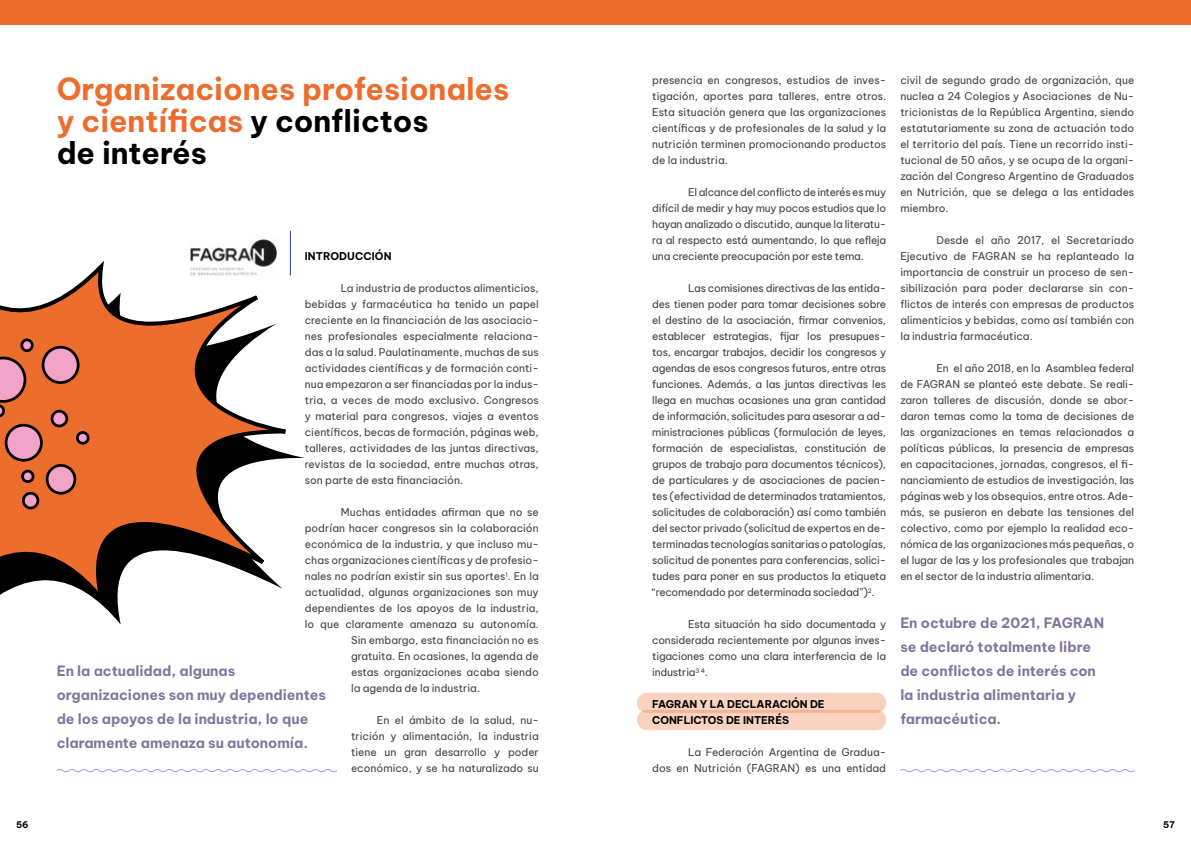
<style>
.page{position:relative;width:1191px;height:842px;background:#fff}
.page>*{position:absolute;margin:0;border:0;box-sizing:border-box;transform-origin:0 0}
.t1{font:700 30px/32px "Be Vietnam Pro";color:#ed6d2d}
.t2{font:700 14px/24px "Be Vietnam Pro";color:#82759e}
.t3{font:10.5px/16px "Be Vietnam Pro";color:#414042;text-align:justify}
.t4{font:700 10.5px/16px "Be Vietnam Pro";color:#000}
.t5{font:700 9px "Be Vietnam Pro";color:#000}
.s1{color:#000}
</style>
<div class="page">
<div style="left:637px;top:693px;width:249px;height:20px;background:#f9d3c0;border-radius:10px"></div>
<svg style="left:637px;top:710px;width:249px;height:20px;background:#f8ceb9"></svg>
<div style="left:0;top:0;width:1191px;height:24px;background:#ed6d2d"></div>
<hr style="left:290px;top:231px;width:1px;height:44px;background:#25408f">
<svg style="left:0;top:255px;width:305px;height:361px"></svg>
<svg style="left:0;top:337px;width:91px;height:174px;background:#d66d48"></svg>
<svg style="left:56px;top:769px;width:281px;height:4px"></svg>
<svg style="left:900px;top:769px;width:235px;height:4px"></svg>
<img style="left:189px;top:239px;width:89px;height:37px">
<h1 class="t1" style="left:57px;top:70px;width:454px">Organizaciones profesionales y científicas <span class="s1">y conflictos<br>de interés</span></h1>
<p class="t4" style="left:305px;top:247px;width:88px">INTRODUCCIÓN</p>
<p class="t3" style="left:305px;top:279px;width:235px;text-indent:36px">La industria de productos alimenticios, bebidas y farmacéutica ha tenido un papel creciente en la financiación de las asociacio&shy;nes profesionales especialmente relaciona&shy;das a la salud. Paulatinamente, muchas de sus actividades científicas y de formación conti&shy;nua empezaron a ser financiadas por la indus&shy;tria, a veces de modo exclusivo. Congresos y material para congresos, viajes a eventos científicos, becas de formación, páginas web, talleres, actividades de las juntas directivas, revistas de la sociedad, entre muchas otras, son parte de esta financiación.</p>
<p class="t3" style="left:341px;top:503px;width:199px">Muchas entidades afirman que no se</p>
<p class="t3" style="left:305px;top:519px;width:235px">podrían hacer congresos sin la colaboración</p>
<p class="t3" style="left:305px;top:535px;width:235px">económica de la industria, y que incluso mu-</p>
<p class="t3" style="left:305px;top:551px;width:235px">chas organizaciones científicas y de profesio-</p>
<p class="t3" style="left:305px;top:567px;width:235px">nales no podrían existir sin sus aportes<sup>1</sup>. En la</p>
<p class="t3" style="left:305px;top:583px;width:235px">actualidad, algunas organizaciones son muy</p>
<p class="t3" style="left:305px;top:599px;width:235px">dependientes de los apoyos de la industria,</p>
<p class="t3" style="left:305px;top:615px;width:235px">lo que claramente amenaza su autonomía.</p>
<p class="t3" style="left:351px;top:631px;width:189px">Sin embargo, esta financiación no es</p>
<p class="t3" style="left:351px;top:647px;width:189px">gratuita. En ocasiones, la agenda de</p>
<p class="t3" style="left:351px;top:663px;width:189px">estas organizaciones acaba siendo</p>
<p class="t3" style="left:351px;top:679px;width:130px">la agenda de la industria.</p>
<p class="t3" style="left:351px;top:711px;width:189px;text-indent:26px">En el ámbito de la salud, nu&shy;trición y alimentación, la industria tiene un gran desarrollo y poder económico, y se ha naturalizado su</p>
<h2 class="t2" style="left:57px;top:657px;width:271px">En la actualidad, algunas organizaciones son muy dependientes de los apoyos de la industria, lo que claramente amenaza su autonomía.</h2>
<p class="t3" style="left:652px;top:71px;width:235px">presencia en congresos, estudios de inves&shy;tigación, aportes para talleres, entre otros.<br>Esta situación genera que las organizaciones científicas y de profesionales de la salud y la nutrición terminen promocionando productos de la industria.</p>
<p class="t3" style="left:652px;top:183px;width:235px;text-indent:36px">El alcance del conflicto de interés es muy difícil de medir y hay muy pocos estudios que lo hayan analizado o discutido, aunque la literatu&shy;ra al respecto está aumentando, lo que refleja una creciente preocupación por este tema.</p>
<p class="t3" style="left:652px;top:279px;width:235px;text-indent:36px">Las comisiones directivas de las entida&shy;des tienen poder para tomar decisiones sobre el destino de la asociación, firmar convenios, establecer estrategias, fijar los presupues&shy;tos, encargar trabajos, decidir los congresos y agendas de esos congresos futuros, entre otras funciones. Además, a las juntas directivas les llega en muchas ocasiones una gran cantidad de información, solicitudes para asesorar a ad&shy;ministraciones públicas (formulación de leyes, formación de especialistas, constitución de grupos de trabajo para documentos técnicos), de particulares y de asociaciones de pacien&shy;tes (efectividad de determinados tratamientos, solicitudes de colaboración) así como también del sector privado (solicitud de expertos en de&shy;terminadas tecnologías sanitarias o patologías, solicitud de ponentes para conferencias, solici&shy;tudes para poner en sus productos la etiqueta “recomendado por determinada sociedad”)<sup>2</sup>.</p>
<p class="t3" style="left:652px;top:615px;width:235px;text-indent:36px">Esta situación ha sido documentada y considerada recientemente por algunas inves&shy;tigaciones como una clara interferencia de la industria<sup>3</sup> <sup>4</sup>.</p>
<p class="t4" style="left:652px;top:695px;width:174px">FAGRAN Y LA DECLARACIÓN DE<br>CONFLICTOS DE INTERÉS</p>
<p class="t3" style="left:652px;top:743px;width:235px;text-align:right">La Federación Argentina de Gradua-<br>dos en Nutrición (FAGRAN) es una entidad</p>
<p class="t3" style="left:900px;top:71px;width:235px">civil de segundo grado de organización, que nuclea a 24 Colegios y Asociaciones de Nu&shy;tricionistas de la República Argentina, siendo estatutariamente su zona de actuación todo el territorio del país. Tiene un recorrido insti&shy;tucional de 50 años, y se ocupa de la organi&shy;zación del Congreso Argentino de Graduados en Nutrición, que se delega a las entidades miembro.</p>
<p class="t3" style="left:900px;top:231px;width:235px;text-indent:36px">Desde el año 2017, el Secretariado Ejecutivo de FAGRAN se ha replanteado la importancia de construir un proceso de sen&shy;sibilización para poder declararse sin con&shy;flictos de interés con empresas de productos alimenticios y bebidas, como así también con la industria farmacéutica.</p>
<p class="t3" style="left:900px;top:359px;width:235px;text-indent:36px">En el año 2018, en la Asamblea federal de FAGRAN se planteó este debate. Se reali&shy;zaron talleres de discusión, donde se abor&shy;daron temas como la toma de decisiones de las organizaciones en temas relacionados a políticas públicas, la presencia de empresas en capacitaciones, jornadas, congresos, el fi&shy;nanciamiento de estudios de investigación, las páginas web y los obsequios, entre otros. Ade&shy;más, se pusieron en debate las tensiones del colectivo, como por ejemplo la realidad eco&shy;nómica de las organizaciones más pequeñas, o el lugar de las y los profesionales que trabajan en el sector de la industria alimentaria.</p>
<h2 class="t2" style="left:900px;top:609px;width:205px">En octubre de 2021, FAGRAN se declaró totalmente libre de conflictos de interés con la industria alimentaria y farmacéutica.</h2>
<p class="t5" style="left:16px;top:817px;width:14px">56</p>
<p class="t5" style="left:1163px;top:817px;width:13px">57</p>
</div>
